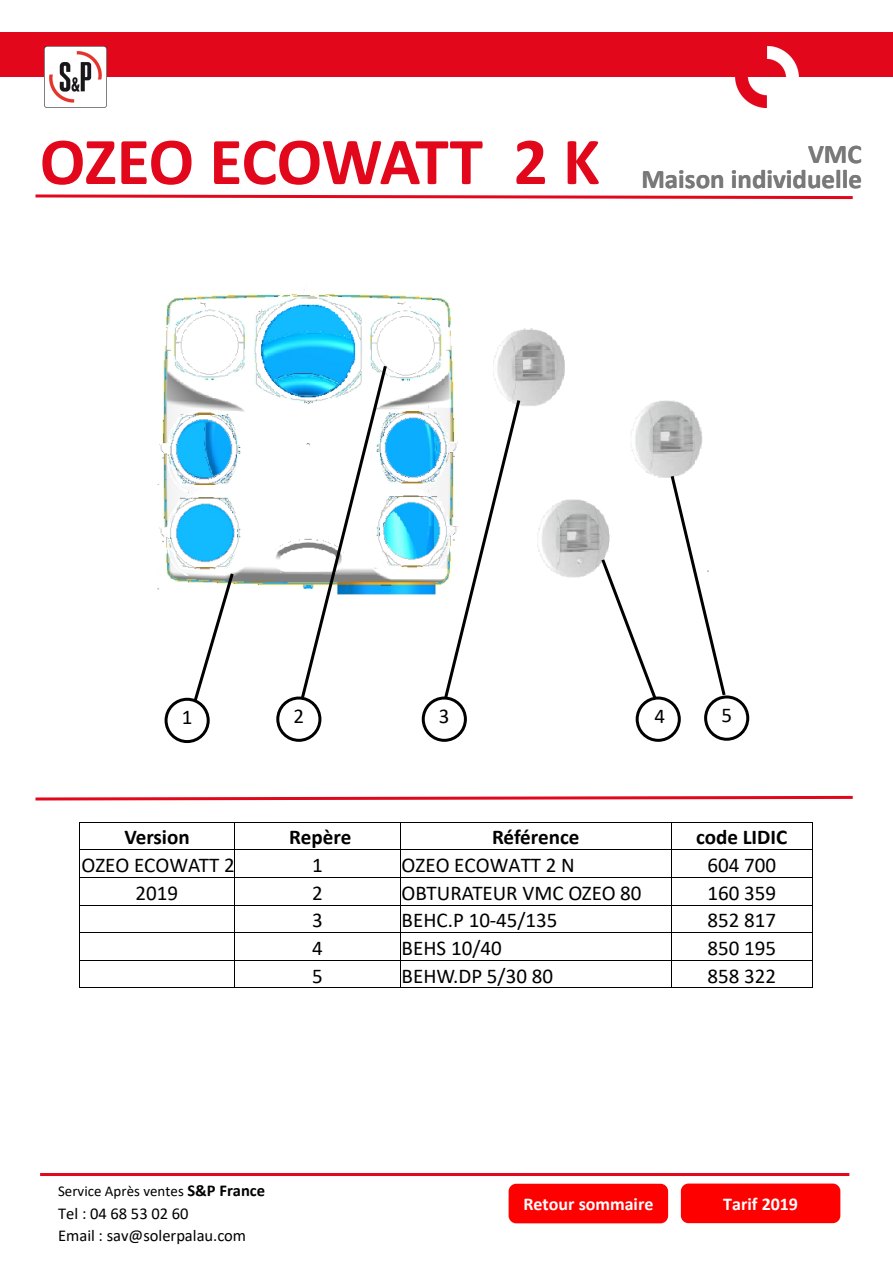
<style>
.page{position:relative;width:893px;height:1263px;background:#fff}
.page>*{position:absolute;margin:0;border:0;box-sizing:border-box;transform-origin:0 0}
.t1{font:700 67.5px "Calibri";letter-spacing:-.015em;color:#e2071b}
.t2{font:700 27px/24.9px "Calibri";color:#7a7979;text-align:right}
.t3{font:21px "Calibri";color:#000}
.t4{font:700 21px "Calibri";color:#000}
.t5{font:700 18px "Calibri";color:#fff}
.t6{font:16.5px "Calibri";color:#000}
.t7{font:15px "Calibri";color:#000}
.s1{font-weight:700;font-size:16.5px}
</style>
<div class="page">
<div style="left:0;top:32px;width:893px;height:45px;background:#e2071b"></div>
<img style="left:735px;top:77px;width:32px;height:30px">
<img style="left:767px;top:46px;width:31px;height:31px">
<svg style="left:35px;top:194px;width:818px;height:6px"></svg>
<img style="left:44px;top:46px;width:63px;height:62px">
<svg style="left:35px;top:795px;width:818px;height:6px"></svg>
<hr style="left:40px;top:1173px;width:809px;height:3px;background:#e2071b">
<div style="left:510px;top:1185px;width:157px;height:37px;background:#f00;border-radius:6px"></div>
<div style="left:509px;top:1184px;width:159px;height:39px;border:3px solid #f00;border-radius:6px"></div>
<div style="left:682px;top:1185px;width:157px;height:37px;background:#f00;border-radius:6px"></div>
<div style="left:681px;top:1183px;width:159px;height:40px;border:3px solid #f00;border-radius:6px"></div>
<img style="left:157px;top:287px;width:546px;height:308px">
<svg style="left:191px;top:570px;width:45px;height:135px"></svg>
<div style="left:422px;top:696px;width:45px;height:46px;border:3px solid #000;border-radius:50%"></div>
<div style="left:165px;top:698px;width:45px;height:45px;border:3px solid #000;border-radius:50%"></div>
<svg style="left:669px;top:473px;width:57px;height:222px"></svg>
<div style="left:636px;top:696px;width:45px;height:46px;border:3px solid #000;border-radius:50%"></div>
<hr style="left:79px;top:822px;width:1px;height:165px;background:#000">
<hr style="left:234px;top:823px;width:1px;height:164px;background:#000">
<hr style="left:400px;top:823px;width:1px;height:164px;background:#000">
<hr style="left:671px;top:823px;width:1px;height:164px;background:#000">
<hr style="left:812px;top:822px;width:1px;height:165px;background:#000">
<hr style="left:79px;top:822px;width:734px;height:1px;background:#000">
<hr style="left:80px;top:849px;width:732px;height:1px;background:#000">
<hr style="left:80px;top:877px;width:732px;height:1px;background:#000">
<hr style="left:80px;top:905px;width:155px;height:1px;background:#000">
<hr style="left:235px;top:905px;width:165px;height:1px;background:#000">
<hr style="left:400px;top:905px;width:271px;height:1px;background:#000">
<hr style="left:671px;top:905px;width:141px;height:1px;background:#000">
<hr style="left:80px;top:932px;width:732px;height:1px;background:#000">
<hr style="left:80px;top:960px;width:732px;height:1px;background:#000">
<hr style="left:79px;top:987px;width:734px;height:1px;background:#000">
<div style="left:704px;top:695px;width:45px;height:46px;border:3px solid #000;border-radius:50%"></div>
<svg style="left:599px;top:556px;width:60px;height:146px"></svg>
<svg style="left:442px;top:397px;width:80px;height:304px"></svg>
<svg style="left:299px;top:363px;width:90px;height:339px"></svg>
<div style="left:276px;top:696px;width:45px;height:46px;border:3px solid #000;border-radius:50%"></div>
<p class="t1" style="left:40px;top:133px;width:562px">OZEO ECOWATT 2 K</p>
<p class="t2" style="left:641px;top:144px;width:222px">VMC<br>Maison individuelle</p>
<p class="t3" style="left:293px;top:708px;width:12px">2</p>
<p class="t3" style="left:721px;top:707px;width:12px">5</p>
<p class="t3" style="left:182px;top:708px;width:12px">1</p>
<p class="t3" style="left:439px;top:708px;width:12px">3</p>
<p class="t3" style="left:654px;top:708px;width:12px">4</p>
<p class="t4" style="left:124px;top:828px;width:67px">Version</p>
<p class="t4" style="left:289px;top:822px;width:64px">Repère</p>
<p class="t4" style="left:492px;top:828px;width:89px">Référence</p>
<p class="t4" style="left:696px;top:828px;width:93px">code LIDIC</p>
<p class="t3" style="left:81px;top:856px;width:155px">OZEO ECOWATT 2</p>
<p class="t3" style="left:312px;top:856px;width:12px">1</p>
<p class="t3" style="left:402px;top:856px;width:175px">OZEO ECOWATT 2 N</p>
<p class="t3" style="left:708px;top:856px;width:70px">604 700</p>
<p class="t3" style="left:136px;top:884px;width:44px">2019</p>
<p class="t3" style="left:312px;top:884px;width:12px">2</p>
<p class="t3" style="left:402px;top:884px;width:241px">OBTURATEUR VMC OZEO 80</p>
<p class="t3" style="left:708px;top:884px;width:70px">160 359</p>
<p class="t3" style="left:312px;top:912px;width:12px">3</p>
<p class="t3" style="left:402px;top:912px;width:157px">BEHC.P 10-45/135</p>
<p class="t3" style="left:708px;top:912px;width:70px">852 817</p>
<p class="t3" style="left:312px;top:939px;width:12px">4</p>
<p class="t3" style="left:402px;top:939px;width:102px">BEHS 10/40</p>
<p class="t3" style="left:708px;top:939px;width:70px">850 195</p>
<p class="t3" style="left:312px;top:967px;width:12px">5</p>
<p class="t3" style="left:402px;top:967px;width:153px">BEHW.DP 5/30 80</p>
<p class="t3" style="left:708px;top:967px;width:70px">858 322</p>
<p class="t7" style="left:58px;top:1185px;width:209px">Service Après ventes <span class="s1">S&amp;P France</span></p>
<p class="t6" style="left:58px;top:1206px;width:132px">Tel : 04 68 53 02 60</p>
<p class="t6" style="left:58px;top:1229px;width:189px">Email : sav@solerpalau.com</p>
<p class="t5" style="left:523px;top:1197px;width:132px">Retour sommaire</p>
<p class="t5" style="left:723px;top:1196px;width:76px">Tarif 2019</p>
</div>
